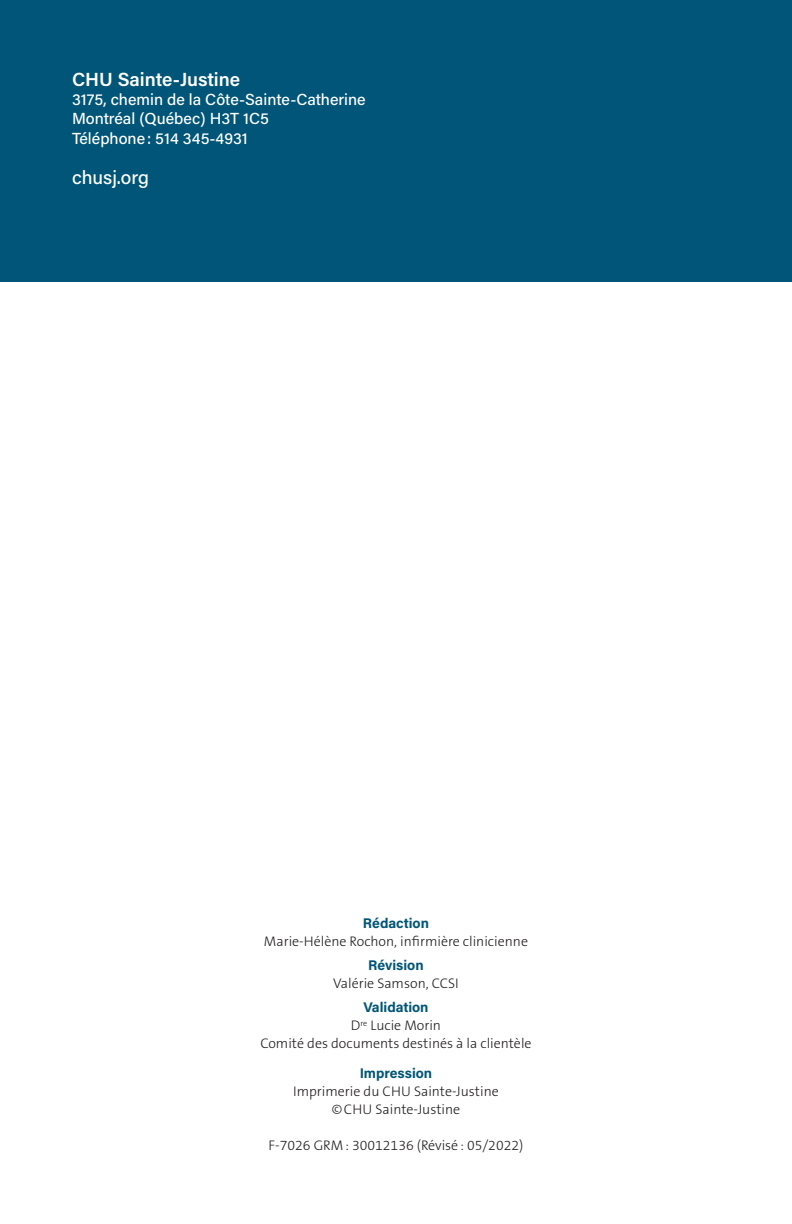
<style>
.page{position:relative;width:792px;height:1224px;background:#fff}
.page>*{position:absolute;margin:0;border:0;box-sizing:border-box;transform-origin:0 0}
.t1{font:600 19px "Acumin Pro";letter-spacing:-.005em;color:#fff}
.t2{font:500 19px "Acumin Pro";color:#fff}
.t3{font:500 16px "Acumin Pro";color:#fff}
.Copyright_reg{font:300 14px "The Sans B3";color:#231f20}
.Copyright_bold{font:700 14px "Acumin Pro";color:#005578}
</style>
<div class="page">
<div style="left:0;top:0;width:792px;height:282px;background:#005578"></div>
<p class="t1" style="left:72px;top:66px;width:170px">CHU Sainte-Justine</p>
<p class="t3" style="left:72px;top:88px;width:295px">3175, chemin de la Côte-Sainte-Catherine</p>
<p class="t3" style="left:72px;top:108px;width:199px">Montréal (Québec) H3T 1C5</p>
<p class="t3" style="left:72px;top:127px;width:177px">Téléphone: 514 345-4931</p>
<p class="t2" style="left:72px;top:165px;width:78px">chusj.org</p>
<p class="Copyright_bold" style="left:363px;top:914px;width:68px">Rédaction</p>
<p class="Copyright_reg" style="left:264px;top:934px;width:266px">Marie-Hélène Rochon, infirmière clinicienne</p>
<p class="Copyright_bold" style="left:368px;top:956px;width:57px">Révision</p>
<p class="Copyright_reg" style="left:333px;top:976px;width:127px">Valérie Samson, CCSI</p>
<p class="Copyright_bold" style="left:363px;top:998px;width:67px">Validation</p>
<p class="Copyright_reg" style="left:351px;top:1018px;width:92px">D<sup>re</sup> Lucie Morin</p>
<p class="Copyright_reg" style="left:260px;top:1036px;width:273px">Comité des documents destinés à la clientèle</p>
<p class="Copyright_bold" style="left:360px;top:1064px;width:74px">Impression</p>
<p class="Copyright_reg" style="left:293px;top:1084px;width:207px">Imprimerie du CHU Sainte-Justine</p>
<p class="Copyright_reg" style="left:332px;top:1102px;width:130px">©CHU Sainte-Justine</p>
<p class="Copyright_reg" style="left:269px;top:1138px;width:256px">F-7026 GRM: 30012136 (Révisé: 05/2022)</p>
</div>
